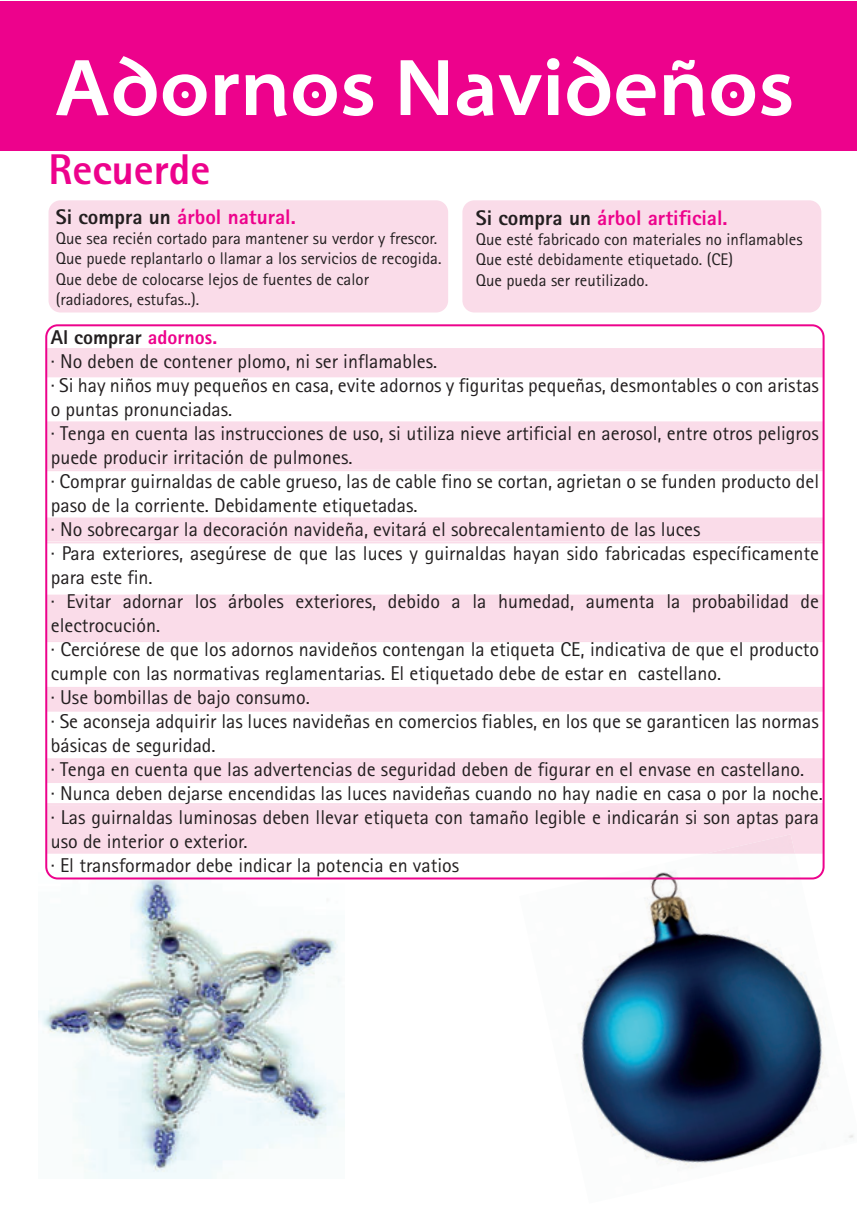
<style>
.page{position:relative;width:857px;height:1225px;background:#fff}
.page>*{position:absolute;margin:0;border:0;box-sizing:border-box;transform-origin:0 0}
.t1{font:700 81.2px "Santana";color:#fff}
.t2{font:800 43px "Rotis Sans Serif";color:#ed028c}
.t3{font:800 21.2px "Rotis Sans Serif";color:#ed028c}
.t4{font:20px/24px "Rotis Sans Serif";color:#231f20}
.t5{font:17px/20.2px "Rotis Sans Serif";color:#231f20}
.s1{color:#231f20}
.s2{font-weight:800}
.s3{font-weight:800;color:#ed028c}
</style>
<div class="page">
<div style="left:0;top:1px;width:856px;height:150px;background:#ed028c"></div>
<hr style="left:856px;top:1px;width:1px;height:150px;background:#802c91">
<img style="left:518px;top:853px;width:336px;height:316px">
<img style="left:38px;top:872px;width:307px;height:306px">
<div style="left:46px;top:350px;width:777px;height:25px;background:#fadce9"></div>
<hr style="left:46px;top:348px;width:777px;height:2px;background:#fadce9">
<hr style="left:46px;top:375px;width:777px;height:2px;background:#fadce9">
<div style="left:46px;top:423px;width:777px;height:46px;background:#fadce9"></div>
<hr style="left:46px;top:421px;width:777px;height:2px;background:#fadce9">
<hr style="left:46px;top:469px;width:777px;height:2px;background:#fadce9">
<div style="left:46px;top:519px;width:777px;height:22px;background:#fadce9"></div>
<hr style="left:46px;top:517px;width:777px;height:2px;background:#fadce9">
<hr style="left:46px;top:541px;width:777px;height:2px;background:#fadce9">
<div style="left:46px;top:596px;width:777px;height:44px;background:#fadce9"></div>
<hr style="left:46px;top:594px;width:777px;height:2px;background:#fadce9">
<hr style="left:46px;top:640px;width:777px;height:2px;background:#fadce9">
<div style="left:46px;top:689px;width:777px;height:20px;background:#fadce9"></div>
<hr style="left:46px;top:687px;width:777px;height:2px;background:#fadce9">
<hr style="left:46px;top:709px;width:777px;height:2px;background:#fadce9">
<div style="left:46px;top:760px;width:777px;height:21px;background:#fadce9"></div>
<hr style="left:46px;top:758px;width:777px;height:2px;background:#fadce9">
<hr style="left:46px;top:781px;width:777px;height:2px;background:#fadce9">
<div style="left:48px;top:803px;width:773px;height:50px;background:#fadce9"></div>
<img style="left:705px;top:851px;width:89px;height:2px">
<div style="left:48px;top:200px;width:400px;height:112px;background:#fadce9;border-radius:12px"></div>
<div style="left:462px;top:200px;width:358px;height:112px;background:#fadce9;border-radius:12px"></div>
<h1 class="t1" style="left:54px;top:40px;width:741px">Adornos Navideños</h1>
<h2 class="t2" style="left:48px;top:142px;width:163px">Recuerde</h2>
<p class="t3" style="left:56px;top:203px;width:241px"><span class="s1">Si compra un</span> árbol natural.</p>
<p class="t5" style="left:56px;top:228px;width:387px">Que sea recién cortado para mantener su verdor y frescor.<br>Que puede replantarlo o llamar a los servicios de recogida.<br>Que debe de colocarse lejos de fuentes de calor (radiadores, estufas..).</p>
<p class="t3" style="left:475px;top:204px;width:253px"><span class="s1">Si compra un</span> árbol artificial.</p>
<p class="t5" style="left:475px;top:229px;width:328px">Que esté fabricado con materiales no inflamables<br>Que esté debidamente etiquetado. (CE)<br>Que pueda ser reutilizado.</p>
<p class="t4" style="left:51px;top:325px;width:773px"><span class="s2">Al comprar</span> <span class="s3">adornos.<br></span>· No deben de contener plomo, ni ser inflamables.<br>· Si hay niños muy pequeños en casa, evite adornos y figuritas pequeñas, desmontables o con aristas o puntas pronunciadas.<br>· Tenga en cuenta las instrucciones de uso, si utiliza nieve artificial en aerosol, entre otros peligros puede producir irritación de pulmones.<br>· Comprar guirnaldas de cable grueso, las de cable fino se cortan, agrietan o se funden producto del paso de la corriente. Debidamente etiquetadas.<br>· No sobrecargar la decoración navideña, evitará el sobrecalentamiento de las luces<br>· Para exteriores, asegúrese de que las luces y guirnaldas hayan sido fabricadas específicamente para este fin.<br>· Evitar adornar los árboles exteriores, debido a la humedad, aumenta la probabilidad de electrocución.<br>· Cerciórese de que los adornos navideños contengan la etiqueta CE, indicativa de que el producto cumple con las normativas reglamentarias. El etiquetado debe de estar en castellano.<br>· Use bombillas de bajo consumo.<br>· Se aconseja adquirir las luces navideñas en comercios fiables, en los que se garanticen las normas básicas de seguridad.<br>· Tenga en cuenta que las advertencias de seguridad deben de figurar en el envase en castellano.<br>· Nunca deben dejarse encendidas las luces navideñas cuando no hay nadie en casa o por la noche. · Las guirnaldas luminosas deben llevar etiqueta con tamaño legible e indicarán si son aptas para uso de interior o exterior.<br>· El transformador debe indicar la potencia en vatios</p>
</div>
